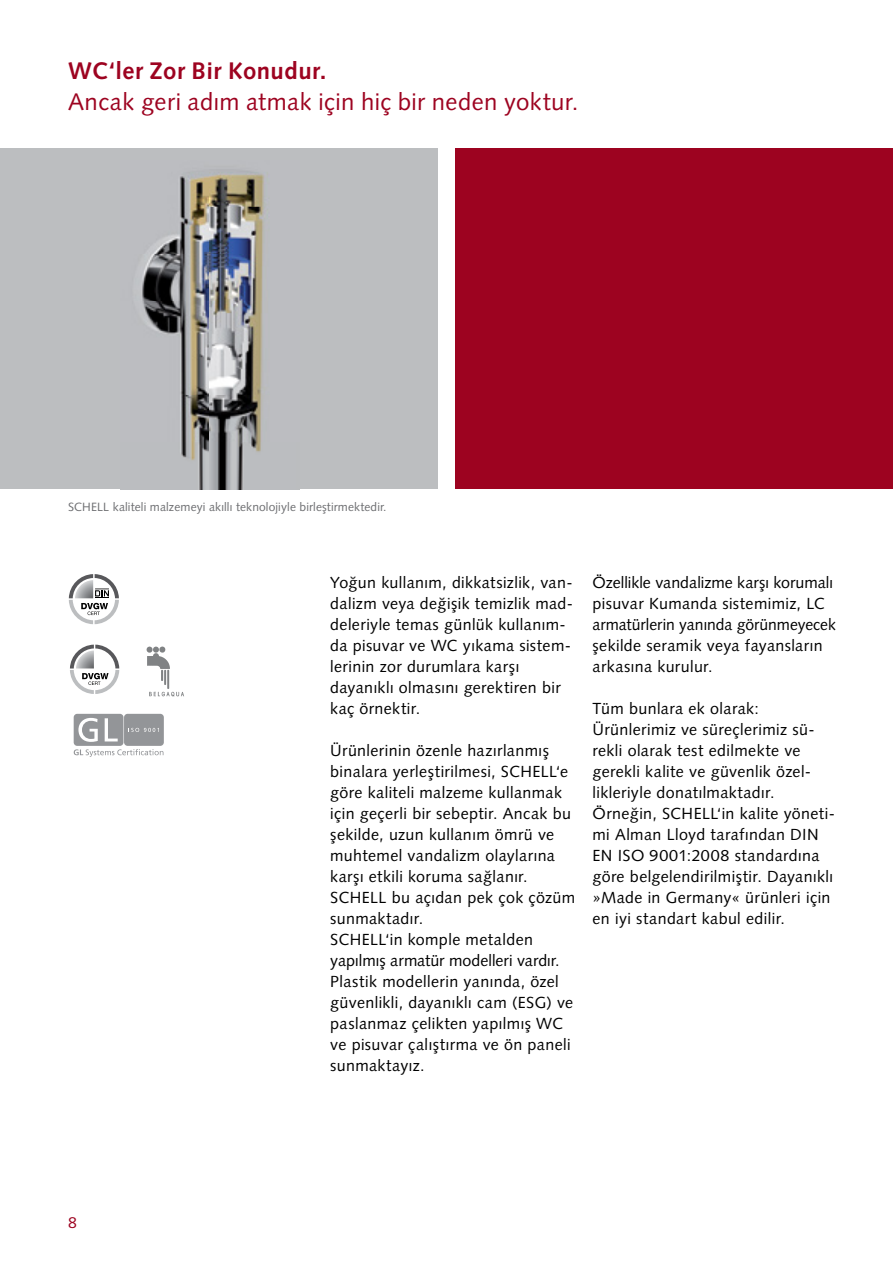
<style>
.page{position:relative;width:893px;height:1263px;background:#fff}
.page>*{position:absolute;margin:0;border:0;box-sizing:border-box;transform-origin:0 0}
.t1{font:24px "Syntax LT Pro";letter-spacing:.02em;color:#9d0320}
.t2{font:700 24px "Syntax LT Pro";letter-spacing:.015em;color:#9d0320}
.t3{font:16.05px/21px "Syntax LT Pro";letter-spacing:.025em;color:#000}
.t4{font:15.75px "Syntax LT Pro";color:#9d0320}
.t5{font:12px "Syntax LT Pro";letter-spacing:.01em;color:#6d6e71}
</style>
<div class="page">
<div style="left:455px;top:149px;width:438px;height:340px;background:#9d0320"></div>
<div style="left:0;top:149px;width:438px;height:340px;background:#bcbec0"></div>
<img style="left:141px;top:171px;width:123px;height:318px">
<img style="left:146px;top:646px;width:38px;height:51px">
<div style="left:74px;top:714px;width:49px;height:32px;background:#939598;border-radius:4px"></div>
<svg style="left:78px;top:718px;width:20px;height:24px"></svg>
<svg style="left:105px;top:718px;width:13px;height:23px"></svg>
<div style="left:124px;top:714px;width:40px;height:32px;background:#939598;border-radius:4px"></div>
<svg style="left:74px;top:749px;width:89px;height:8px"></svg>
<svg style="left:131px;top:728px;width:28px;height:4px"></svg>
<svg style="left:69px;top:574px;width:50px;height:50px"></svg>
<svg style="left:70px;top:645px;width:49px;height:49px"></svg>
<h1 class="t2" style="left:68px;top:56px;width:260px">WC‘ler Zor Bir Konudur.</h1>
<h1 class="t1" style="left:68px;top:88px;width:512px">Ancak geri adım atmak için hiç bir neden yoktur.</h1>
<p class="t5" style="left:68px;top:499px;width:320px">SCHELL kaliteli malzemeyi akıllı teknolojiyle birleştirmektedir.</p>
<p class="t3" style="left:330px;top:572px;width:244px">Yoğun kullanım, dikkatsizlik, van&shy;dalizm veya değişik temizlik mad&shy;deleriyle temas günlük kullanım&shy;da pisuvar ve WC yıkama sistem&shy;lerinin zor durumlara karşı dayanıklı olmasını gerektiren bir kaç örnektir.</p>
<p class="t3" style="left:330px;top:740px;width:246px">Ürünlerinin özenle hazırlanmış binalara yerleştirilmesi, SCHELL‘e göre kaliteli malzeme kullanmak için geçerli bir sebeptir. Ancak bu şekilde, uzun kullanım ömrü ve muhtemel vandalizm olaylarına karşı etkili koruma sağlanır.<br>SCHELL bu açıdan pek çok çözüm sunmaktadır.<br>SCHELL‘in komple metalden yapılmış armatür modelleri vardır.<br>Plastik modellerin yanında, özel güvenlikli, dayanıklı cam (ESG) ve paslanmaz çelikten yapılmış WC ve pisuvar çalıştırma ve ön paneli sunmaktayız.</p>
<p class="t3" style="left:592px;top:572px;width:245px">Özellikle vandalizme karşı korumalı pisuvar Kumanda sistemimiz, LC armatürlerin yanında görünmeyecek şekilde seramik veya fayansların arkasına kurulur.</p>
<p class="t3" style="left:592px;top:698px;width:244px">Tüm bunlara ek olarak:<br>Ürünlerimiz ve süreçlerimiz sü&shy;rekli olarak test edilmekte ve gerekli kalite ve güvenlik özel&shy;likleriyle donatılmaktadır.<br>Örneğin, SCHELL‘in kalite yöneti&shy;mi Alman Lloyd tarafından DIN<br>EN ISO 9001:2008 standardına göre belgelendirilmiştir. Dayanıklı »Made in Germany« ürünleri için en iyi standart kabul edilir.</p>
<p class="t4" style="left:68px;top:1213px;width:10px">8</p>
</div>
